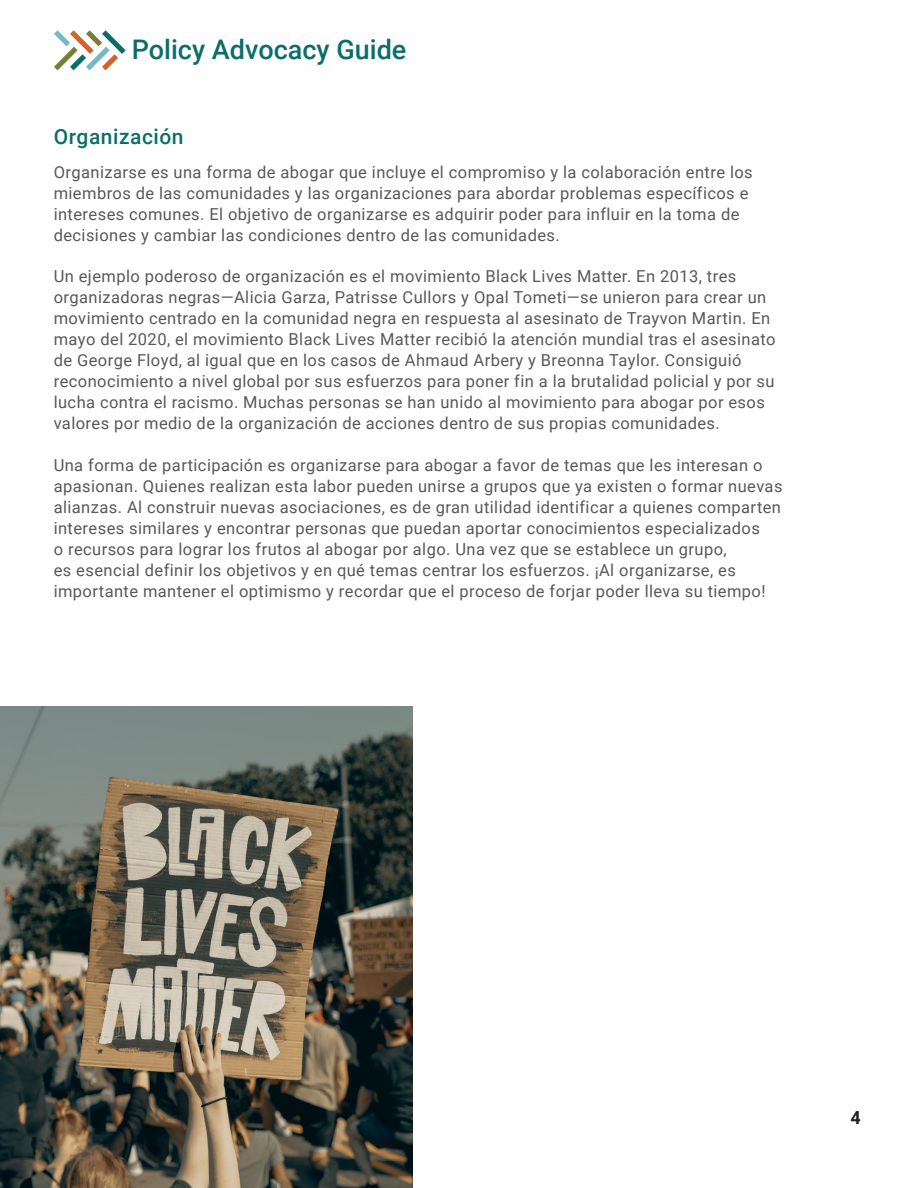
<style>
.page{position:relative;width:918px;height:1188px;background:#fff}
.page>*{position:absolute;margin:0;border:0;box-sizing:border-box;transform-origin:0 0}
.t1{font:500 27px "Roboto";color:#0c6e6a}
.Head{font:500 21px "Roboto";letter-spacing:.025em;color:#0c6e6a}
.t2{font:700 18px "Roboto";color:#231f20}
.Body_Copy{font:16.5px/21px "Roboto";letter-spacing:.025em;color:#57585a}
</style>
<div class="page">
<svg style="left:54px;top:30px;width:72px;height:40px"></svg>
<img style="left:0;top:707px;width:412px;height:481px">
<h1 class="t1" style="left:132px;top:30px;width:276px">Policy Advocacy Guide</h1>
<p class="Head" style="left:54px;top:121px;width:131px">Organización</p>
<p class="Body_Copy" style="left:54px;top:161px;width:701px">Organizarse es una forma de abogar que incluye el compromiso y la colaboración entre los miembros de las comunidades y las organizaciones para abordar problemas específicos e intereses comunes. El objetivo de organizarse es adquirir poder para influir en la toma de decisiones y cambiar las condiciones dentro de las comunidades.</p>
<p class="Body_Copy" style="left:54px;top:265px;width:723px">Un ejemplo poderoso de organización es el movimiento Black Lives Matter. En 2013, tres organizadoras negras—Alicia Garza, Patrisse Cullors y Opal Tometi—se unieron para crear un movimiento centrado en la comunidad negra en respuesta al asesinato de Trayvon Martin. En mayo del 2020, el movimiento Black Lives Matter recibió la atención mundial tras el asesinato de George Floyd, al igual que en los casos de Ahmaud Arbery y Breonna Taylor. Consiguió reconocimiento a nivel global por sus esfuerzos para poner fin a la brutalidad policial y por su lucha contra el racismo. Muchas personas se han unido al movimiento para abogar por esos valores por medio de la organización de acciones dentro de sus propias comunidades.</p>
<p class="Body_Copy" style="left:54px;top:454px;width:730px">Una forma de participación es organizarse para abogar a favor de temas que les interesan o apasionan. Quienes realizan esta labor pueden unirse a grupos que ya existen o formar nuevas alianzas. Al construir nuevas asociaciones, es de gran utilidad identificar a quienes comparten intereses similares y encontrar personas que puedan aportar conocimientos especializados<br>o recursos para lograr los frutos al abogar por algo. Una vez que se establece un grupo,<br>es esencial definir los objetivos y en qué temas centrar los esfuerzos. ¡Al organizarse, es importante mantener el optimismo y recordar que el proceso de forjar poder lleva su tiempo!</p>
<p class="t2" style="left:850px;top:1105px;width:12px">4</p>
</div>
